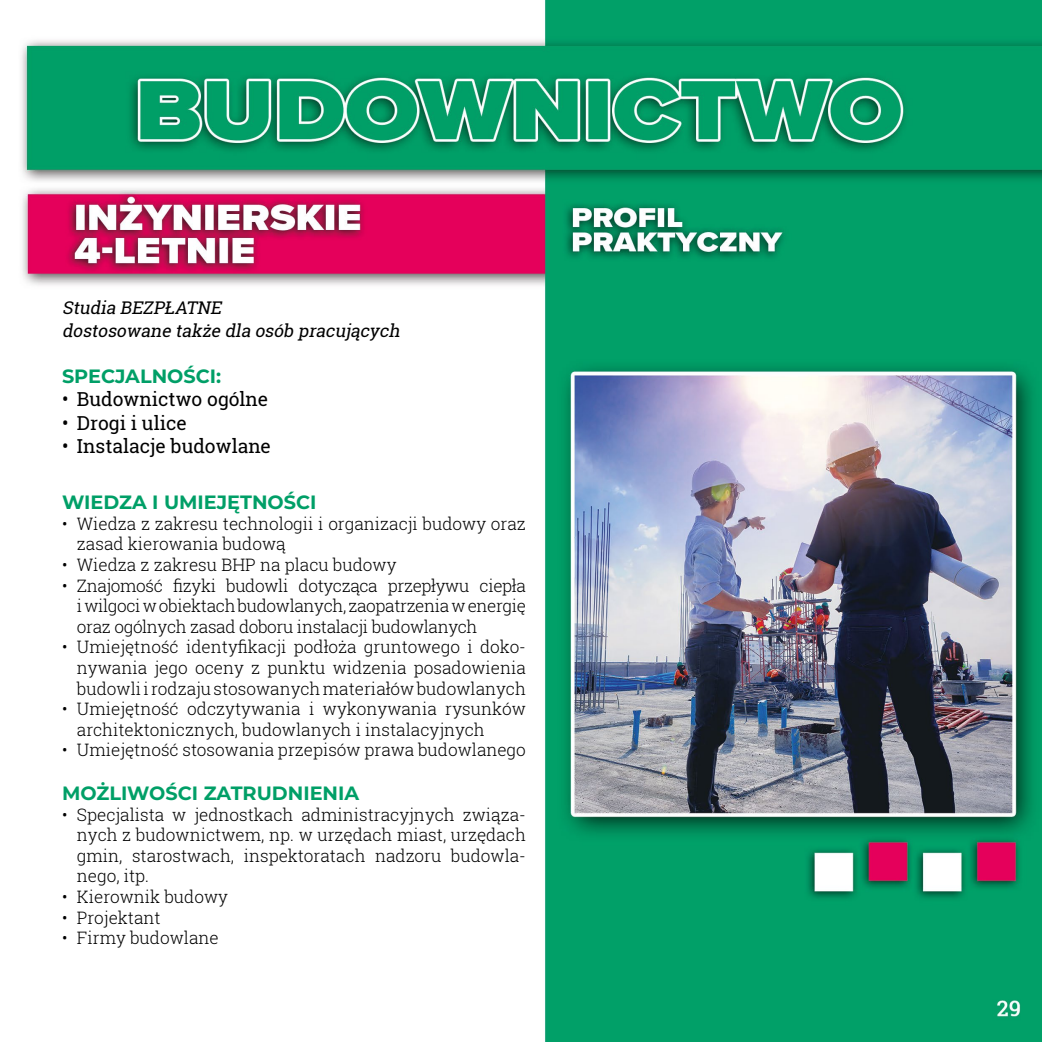
<style>
.page{position:relative;width:1042px;height:1042px;background:#fff}
.page>*{position:absolute;margin:0;border:0;box-sizing:border-box;transform-origin:0 0}
.t1{font:700 19.25px "Montserrat";color:#009f67}
.t2{font:19.25px "Roboto Slab";color:#000}
.t3{font:italic 17.5px/23.1px "Roboto Slab";color:#000}
.t4{font:300 17.15px/20.7px "Roboto Slab";color:#000;text-align:justify}
</style>
<div class="page">
<img style="left:21px;top:0;width:1021px;height:1042px">
<p class="t3" style="left:62px;top:296px;width:343px">Studia BEZPŁATNE<br>dostosowane także dla osób pracujących</p>
<p class="t1" style="left:62px;top:362px;width:161px">SPECJALNOŚCI:</p>
<p class="t2" style="left:62px;top:386px;width:208px">• Budownictwo ogólne</p>
<p class="t2" style="left:62px;top:409px;width:126px">• Drogi i ulice</p>
<p class="t2" style="left:62px;top:432px;width:210px">• Instalacje budowlane</p>
<p class="t1" style="left:62px;top:488px;width:256px">WIEDZA I UMIEJĘTNOŚCI</p>
<p class="t4" style="left:77px;top:513px;width:450px;text-indent:-15px">• Wiedza z zakresu technologii i organizacji budowy oraz zasad kierowania budową</p>
<p class="t4" style="left:62px;top:554px;width:336px">• Wiedza z zakresu BHP na placu budowy</p>
<p class="t4" style="left:77px;top:574px;width:450px;text-indent:-15px">• Znajomość fizyki budowli dotycząca przepływu ciepła i wilgoci w obiektach budowlanych, zaopatrzenia w energię oraz ogólnych zasad doboru instalacji budowlanych</p>
<p class="t4" style="left:77px;top:636px;width:450px;text-indent:-15px">• Umiejętność identyfikacji podłoża gruntowego i doko&shy;nywania jego oceny z punktu widzenia posadowienia budowli i rodzaju stosowanych materiałów budowlanych</p>
<p class="t4" style="left:77px;top:698px;width:450px;text-indent:-15px">• Umiejętność odczytywania i wykonywania rysunków architektonicznych, budowlanych i instalacyjnych</p>
<p class="t4" style="left:62px;top:739px;width:465px">• Umiejętność stosowania przepisów prawa budowlanego</p>
<p class="t1" style="left:62px;top:779px;width:299px">MOŻLIWOŚCI ZATRUDNIENIA</p>
<p class="t4" style="left:77px;top:803px;width:450px;text-indent:-15px">• Specjalista w jednostkach administracyjnych związa&shy;nych z budownictwem, np. w urzędach miast, urzędach gmin, starostwach, inspektoratach nadzoru budowla&shy;nego, itp.</p>
<p class="t4" style="left:62px;top:886px;width:168px">• Kierownik budowy</p>
<p class="t4" style="left:62px;top:906px;width:100px">• Projektant</p>
<p class="t4" style="left:62px;top:927px;width:158px">• Firmy budowlane</p>
</div>
